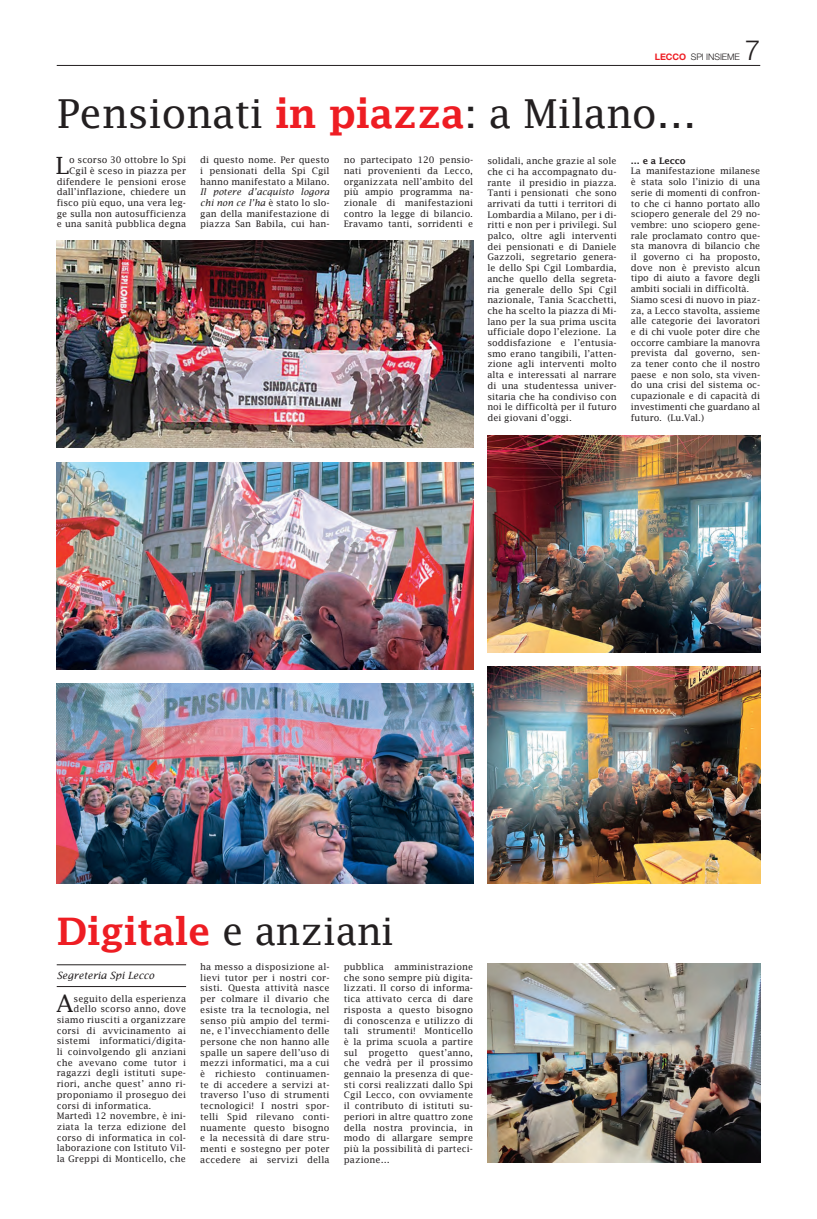
<style>
.page{position:relative;width:817px;height:1219px;background:#fff}
.page>*{position:absolute;margin:0;border:0;box-sizing:border-box;transform-origin:0 0}
.t1{font:40px "Lucida Fax";letter-spacing:-.01em;color:#231f20}
.t2{font:600 38px "Lucida Fax";letter-spacing:-.01em;color:#ee1d23}
.t3{font:300 28px "Helvetica Neue LT Std";color:#231f20}
.t4{font:23.8px "Lucida Fax";color:#231f20}
.t5{font:italic 10px "Lucida Fax";letter-spacing:-.01em;color:#231f20}
.t6{font:9px/10.7px "Lucida Fax";color:#231f20;text-align:justify}
.t7{font:300 9px "Helvetica Neue LT Std";letter-spacing:-.01em;color:#231f20}
.t8{font:600 9px "Lucida Fax";letter-spacing:-.01em;color:#231f20}
.s1{font-weight:700;color:#ee1d23}
.s2{font-weight:600;color:#ee1d23}
.s3{font-style:italic}
.s4{font-weight:400;color:#231f20}
</style>
<div class="page">
<hr style="left:57px;top:65px;width:703px;height:1px;background:#231f20">
<img style="left:487px;top:435px;width:273px;height:217px">
<img style="left:57px;top:241px;width:416px;height:207px">
<hr style="left:57px;top:964px;width:129px;height:1px;background:#231f20">
<hr style="left:57px;top:986px;width:129px;height:1px;background:#231f20">
<img style="left:487px;top:963px;width:273px;height:199px">
<img style="left:487px;top:666px;width:273px;height:218px">
<img style="left:57px;top:462px;width:416px;height:207px">
<img style="left:57px;top:683px;width:416px;height:201px">
<h3 class="t3" style="left:744px;top:33px;width:17px">7</h3>
<p class="t7" style="left:654px;top:51px;width:86px"><span class="s1">LECCO</span> SPI INSIEME</p>
<h1 class="t1" style="left:57px;top:91px;width:641px">Pensionati <span class="s2">in piazza</span>: a Milano…</h1>
<h3 class="t4" style="left:56px;top:152px;width:15px">L</h3>
<p class="t6" style="left:57px;top:155px;width:131px;text-align:right">o scorso 30 ottobre lo Spi<br>Cgil è sceso in piazza per difendere le pensioni erose dall’inflazione, chiedere un fisco più equo, una vera leg&shy;ge sulla non autosufficienza e una sanità pubblica degna</p>
<p class="t6" style="left:200px;top:155px;width:131px">di questo nome. Per questo i pensionati della Spi Cgil hanno manifestato a Milano.</p>
<p class="t6" style="left:344px;top:155px;width:131px">no partecipato 120 pensio&shy;nati provenienti da Lecco, organizzata nell’ambito del più ampio programma na&shy;zionale di manifestazioni contro la legge di bilancio.<br>Eravamo tanti, sorridenti e</p>
<p class="t6" style="left:487px;top:155px;width:131px">solidali, anche grazie al sole che ci ha accompagnato du&shy;rante il presidio in piazza.<br>Tanti i pensionati che sono arrivati da tutti i territori di Lombardia a Milano, per i di&shy;ritti e non per i privilegi. Sul palco, oltre agli interventi dei pensionati e di Daniele Gazzoli, segretario genera&shy;le dello Spi Cgil Lombardia, anche quello della segreta&shy;ria generale dello Spi Cgil nazionale, Tania Scacchetti, che ha scelto la piazza di Mi&shy;lano per la sua prima uscita ufficiale dopo l’elezione. La soddisfazione e l’entusia&shy;smo erano tangibili, l’atten&shy;zione agli interventi molto alta e interessati al narrare di una studentessa univer&shy;sitaria che ha condiviso con noi le difficoltà per il futuro dei giovani d’oggi.</p>
<p class="t8" style="left:630px;top:155px;width:56px">… e a Lecco</p>
<p class="t6" style="left:630px;top:166px;width:131px;text-align:left">La manifestazione milanese è stata solo l’inizio di una serie di momenti di confron&shy;to che ci hanno portato allo sciopero generale del 29 no&shy;vembre: uno sciopero gene&shy;rale proclamato contro que&shy;sta manovra di bilancio che il governo ci ha proposto, dove non è previsto alcun tipo di aiuto a favore degli ambiti sociali in difficoltà.<br>Siamo scesi di nuovo in piaz&shy;za, a Lecco stavolta, assieme alle categorie dei lavoratori e di chi vuole poter dire che occorre cambiare la manovra prevista dal governo, sen&shy;za tener conto che il nostro paese e non solo, sta viven&shy;do una crisi del sistema oc&shy;cupazionale e di capacità di investimenti che guardano al futuro. (Lu.Val.)</p>
<p class="t6" style="left:200px;top:187px;width:131px"><span class="s3">Il potere d’acquisto logora chi non ce l’ha</span> è stato lo slo&shy;gan della manifestazione di piazza San Babila, cui han-</p>
<h2 class="t2" style="left:57px;top:910px;width:339px">Digitale <span class="s4">e anziani</span></h2>
<p class="t5" style="left:57px;top:970px;width:99px">Segreteria Spi Lecco</p>
<h3 class="t4" style="left:56px;top:990px;width:18px">A</h3>
<p class="t6" style="left:74px;top:993px;width:114px">seguito della esperienza</p>
<p class="t6" style="left:74px;top:1004px;width:114px">dello scorso anno, dove</p>
<p class="t6" style="left:57px;top:1014px;width:131px">siamo riusciti a organizzare</p>
<p class="t6" style="left:57px;top:1025px;width:131px">corsi di avvicinamento ai</p>
<p class="t6" style="left:57px;top:1036px;width:131px">sistemi informatici/digita-</p>
<p class="t6" style="left:57px;top:1046px;width:131px">li coinvolgendo gli anziani</p>
<p class="t6" style="left:57px;top:1057px;width:131px">che avevano come tutor i</p>
<p class="t6" style="left:57px;top:1068px;width:131px">ragazzi degli istituti supe-</p>
<p class="t6" style="left:57px;top:1078px;width:131px">riori, anche quest’ anno ri-</p>
<p class="t6" style="left:57px;top:1089px;width:131px">proponiamo il proseguo dei</p>
<p class="t6" style="left:57px;top:1100px;width:96px">corsi di informatica.</p>
<p class="t6" style="left:57px;top:1111px;width:131px">Martedì 12 novembre, è ini-</p>
<p class="t6" style="left:57px;top:1121px;width:131px">ziata la terza edizione del</p>
<p class="t6" style="left:57px;top:1132px;width:131px">corso di informatica in col-</p>
<p class="t6" style="left:57px;top:1143px;width:131px">laborazione con Istituto Vil-</p>
<p class="t6" style="left:57px;top:1153px;width:131px">la Greppi di Monticello, che</p>
<p class="t6" style="left:200px;top:961px;width:131px">ha messo a disposizione al&shy;lievi tutor per i nostri cor&shy;sisti. Questa attività nasce per colmare il divario che esiste tra la tecnologia, nel senso più ampio del termi&shy;ne, e l’invecchiamento delle persone che non hanno alle spalle un sapere dell’uso di mezzi informatici, ma a cui è richiesto continuamen&shy;te di accedere a servizi at&shy;traverso l’uso di strumenti tecnologici! I nostri spor&shy;telli Spid rilevano conti&shy;nuamente questo bisogno e la necessità di dare stru&shy;menti e sostegno per poter accedere ai servizi della</p>
<p class="t6" style="left:344px;top:961px;width:131px">pubblica amministrazione che sono sempre più digita&shy;lizzati. Il corso di informa&shy;tica attivato cerca di dare risposta a questo bisogno di conoscenza e utilizzo di tali strumenti! Monticello è la prima scuola a partire sul progetto quest’anno, che vedrà per il prossimo gennaio la presenza di que&shy;sti corsi realizzati dallo Spi Cgil Lecco, con ovviamente il contributo di istituti su&shy;periori in altre quattro zone della nostra provincia, in modo di allargare sempre più la possibilità di parteci&shy;pazione…</p>
</div>
